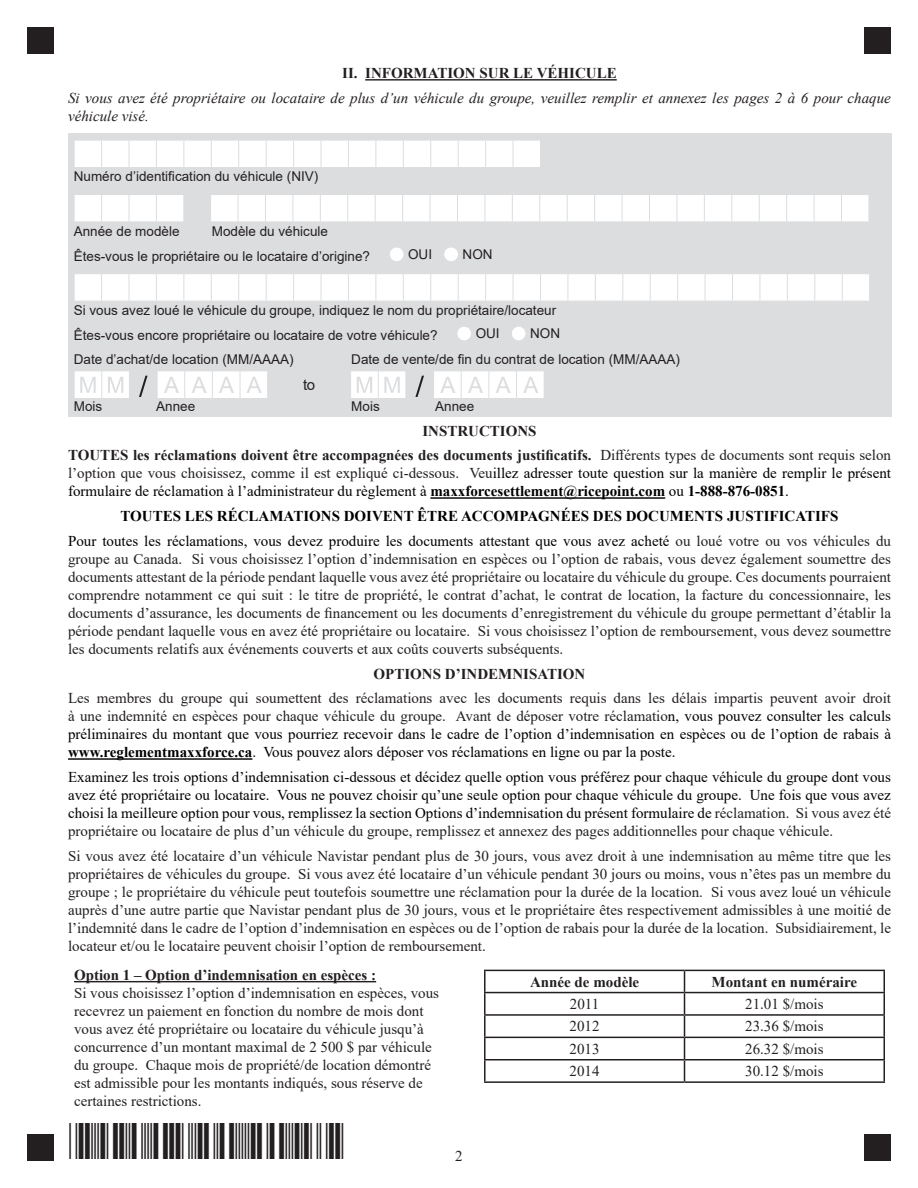
<style>
.page{position:relative;width:918px;height:1188px;background:#fff}
.page>*{position:absolute;margin:0;border:0;box-sizing:border-box;transform-origin:0 0}
.t1{font:22.5px "Arial";color:#dcdddf}
.t2{font:15px/18px "Times New Roman";color:#231f20;text-align:justify}
.t3{font:15px/18px "Times New Roman";color:#000;text-align:justify}
.t4{font:700 15px "Times New Roman";color:#231f20}
.t5{font:italic 15px/18px "Times New Roman";color:#231f20}
.t6{font:700 15px "Times New Roman";color:#000}
.t7{font:15px "Arial";color:#231f20}
.t8{font:13.5px "Arial";color:#231f20}
.s1{font-weight:700;color:#231f20}
.s2{color:#231f20}
.s3{font-weight:700}
.s4{color:#000}
</style>
<div class="page">
<div style="left:864px;top:27px;width:27px;height:27px;background:#231f20"></div>
<div style="left:864px;top:1134px;width:27px;height:27px;background:#231f20"></div>
<div style="left:27px;top:27px;width:27px;height:27px;background:#231f20"></div>
<div style="left:27px;top:1134px;width:27px;height:27px;background:#231f20"></div>
<hr style="left:365px;top:79px;width:252px;height:2px;background:#231f20">
<hr style="left:430px;top:497px;width:235px;height:2px;background:#000">
<hr style="left:68px;top:758px;width:184px;height:2px;background:#000">
<div style="left:68px;top:134px;width:823px;height:283px;background:#dcdddf"></div>
<svg style="left:75px;top:140px;width:465px;height:27px;background:#fcfdfd"></svg>
<svg style="left:75px;top:195px;width:794px;height:27px;background:#fbfbfc"></svg>
<div style="left:389px;top:247px;width:15px;height:15px;background:#fff;border-radius:50%"></div>
<div style="left:389px;top:247px;width:15px;height:15px;border:1px solid #dcdddf;border-radius:50%"></div>
<div style="left:444px;top:247px;width:14px;height:15px;background:#fff;border-radius:50%"></div>
<div style="left:443px;top:247px;width:16px;height:15px;border:1px solid #dcdddf;border-radius:50%"></div>
<svg style="left:75px;top:274px;width:794px;height:27px;background:#fcfdfd"></svg>
<div style="left:457px;top:326px;width:15px;height:15px;background:#fff;border-radius:50%"></div>
<div style="left:456px;top:326px;width:16px;height:15px;border:1px solid #dcdddf;border-radius:50%"></div>
<div style="left:511px;top:326px;width:15px;height:15px;background:#fff;border-radius:50%"></div>
<div style="left:511px;top:326px;width:15px;height:15px;border:1px solid #dcdddf;border-radius:50%"></div>
<svg style="left:75px;top:371px;width:469px;height:27px"></svg>
<hr style="left:74px;top:981px;width:302px;height:1px;background:#231f20">
<hr style="left:484px;top:970px;width:201px;height:1px;background:#231f20">
<hr style="left:484px;top:971px;width:2px;height:21px;background:#231f20">
<hr style="left:685px;top:970px;width:200px;height:1px;background:#231f20">
<hr style="left:484px;top:992px;width:201px;height:1px;background:#231f20">
<hr style="left:484px;top:993px;width:2px;height:21px;background:#231f20">
<hr style="left:685px;top:992px;width:200px;height:1px;background:#231f20">
<hr style="left:484px;top:1014px;width:201px;height:2px;background:#231f20">
<hr style="left:484px;top:1016px;width:2px;height:21px;background:#231f20">
<hr style="left:685px;top:1014px;width:200px;height:2px;background:#231f20">
<hr style="left:484px;top:1037px;width:201px;height:1px;background:#231f20">
<hr style="left:484px;top:1038px;width:2px;height:21px;background:#231f20">
<hr style="left:685px;top:1037px;width:200px;height:1px;background:#231f20">
<hr style="left:484px;top:1059px;width:201px;height:2px;background:#231f20">
<hr style="left:484px;top:1061px;width:2px;height:20px;background:#231f20">
<hr style="left:685px;top:1059px;width:200px;height:2px;background:#231f20">
<svg style="left:684px;top:971px;width:1px;height:110px"></svg>
<svg style="left:884px;top:971px;width:1px;height:110px"></svg>
<hr style="left:484px;top:1081px;width:201px;height:2px;background:#231f20">
<hr style="left:685px;top:1081px;width:200px;height:2px;background:#231f20">
<p class="t4" style="left:342px;top:62px;width:276px">II. INFORMATION SUR LE VÉHICULE</p>
<p class="t5" style="left:68px;top:89px;width:824px">Si vous avez été propriétaire ou locataire de plus d’un véhicule du groupe, veuillez remplir et annexez les pages 2 à 6 pour chaque véhicule visé.</p>
<p class="t8" style="left:74px;top:167px;width:246px">Numéro d’identification du véhicule (NIV)</p>
<p class="t8" style="left:74px;top:222px;width:107px">Année de modèle</p>
<p class="t8" style="left:212px;top:222px;width:118px">Modèle du véhicule</p>
<p class="t8" style="left:74px;top:247px;width:298px">Êtes-vous le propriétaire ou le locataire d’origine?</p>
<p class="t8" style="left:408px;top:245px;width:26px">OUI</p>
<p class="t8" style="left:463px;top:245px;width:31px">NON</p>
<p class="t8" style="left:74px;top:301px;width:484px">Si vous avez loué le véhicule du groupe, indiquez le nom du propriétaire/locateur</p>
<p class="t8" style="left:74px;top:326px;width:365px">Êtes-vous encore propriétaire ou locataire de votre véhicule?</p>
<p class="t8" style="left:476px;top:324px;width:26px">OUI</p>
<p class="t8" style="left:530px;top:324px;width:31px">NON</p>
<p class="t8" style="left:74px;top:350px;width:221px">Date d’achat/de location (MM/AAAA)</p>
<p class="t8" style="left:351px;top:350px;width:330px">Date de vente/de fin du contrat de location (MM/AAAA)</p>
<p class="t1" style="left:164px;top:369px;width:17px">A</p>
<p class="t1" style="left:192px;top:369px;width:17px">A</p>
<p class="t1" style="left:219px;top:369px;width:17px">A</p>
<p class="t1" style="left:247px;top:369px;width:17px">A</p>
<p class="t7" style="left:303px;top:375px;width:14px">to</p>
<p class="t1" style="left:441px;top:369px;width:17px">A</p>
<p class="t1" style="left:468px;top:369px;width:17px">A</p>
<p class="t1" style="left:496px;top:369px;width:17px">A</p>
<p class="t1" style="left:523px;top:369px;width:17px">A</p>
<p class="t8" style="left:74px;top:397px;width:30px">Mois</p>
<p class="t8" style="left:156px;top:397px;width:41px">Annee</p>
<p class="t8" style="left:351px;top:397px;width:30px">Mois</p>
<p class="t8" style="left:435px;top:397px;width:41px">Annee</p>
<p class="t4" style="left:422px;top:420px;width:116px">INSTRUCTIONS</p>
<p class="t3" style="left:68px;top:446px;width:824px"><span class="s1">TOUTES les réclamations doivent être accompagnées des documents justificatifs.</span> <span class="s2">Différents types de documents sont requis selon l’option que vous choisissez, comme il est expliqué ci-dessous. Veu</span>illez adresser toute question sur la manière de remplir le présent formulaire de réclamation à l’administrateur du règlement à <span class="s3">maxxforcesettlement@ricepoint.com</span> ou <span class="s3">1-888-876-0851</span>.</p>
<p class="t6" style="left:121px;top:505px;width:719px">TOUTES LES RÉCLAMATIONS DOIVENT ÊTRE ACCOMPAGNÉES DES DOCUMENTS JUSTIFICATIFS</p>
<p class="t2" style="left:68px;top:531px;width:824px"><span class="s4">Pour toutes les réclamations, vous devez produire les documents attestant que vous avez acheté</span> ou loué votre ou vos véhicules du groupe au Canada. Si vous choisissez l’option d’indemnisation en espèces ou l’option de rabais, vous devez également soumettre des documents attestant de la période pendant laquelle vous avez été propriétaire ou locataire du véhicule du groupe. Ces documents pourraient comprendre notamment ce qui suit : le titre de propriété, le contrat d’achat, le contrat de location, la facture du concessionnaire, les documents d’assurance, les documents de financement ou les documents d’enregistrement du véhicule du groupe permettant d’établir la période pendant laquelle vous en avez été propriétaire ou locataire. Si vous choisissez l’option de remboursement, vous devez soumettre les documents relatifs aux événements couverts et aux coûts couverts subséquents.</p>
<p class="t4" style="left:374px;top:663px;width:213px">OPTIONS D’INDEMNISATION</p>
<p class="t3" style="left:68px;top:689px;width:824px"><span class="s2">Les membres du groupe qui soumettent des réclamations avec les documents requis dans les délais impartis peuvent avoir droit à une indemnité en espèces pour chaque véhicule du groupe. Avant de déposer votre réclamatio</span>n, vous pouvez consulter les calculs préliminaires du montant que vous pourriez recevoir dans le cadre de l’option d’indemnisation en espèces ou de l’option de rabais à <span class="s3">www.reglementmaxxforce.ca</span>. Vous pouvez alors déposer vos réclamations en ligne ou par la poste.</p>
<p class="t3" style="left:68px;top:768px;width:824px">Examinez les trois options d’indemnisation ci-dessous et décidez quelle option vous préférez pour chaque véhicule du groupe dont vous avez été propriétaire ou locataire. Vous ne pouvez choisir qu’une seule option pour chaque véhicule du groupe. Une fois que vous avez choisi la meilleure option pour vous, remplissez la section Options d’indemnisation du présent formulaire de <span class="s2">réclamation. Si vous avez été propriétaire ou locataire de plus d’un véhicule du groupe, remplissez et annexez des pages additionnelles pour chaque véhicule.</span></p>
<p class="t2" style="left:68px;top:846px;width:825px">Si vous avez été locataire d’un véhicule Navistar pendant plus de 30 jours, vous avez droit à une indemnisation au même titre que les propriétaires de véhicules du groupe. Si vous avez été locataire d’un véhicule pendant 30 jours ou moins, vous n’êtes pas un membre du groupe ; le propriétaire du véhicule peut toutefois soumettre une réclamation pour la durée de la location. Si vous avez loué un véhicule auprès d’une autre partie que Navistar pendant plus de 30 jours, vous et le propriétaire êtes respectivement admissibles à une moitié de l’indemnité dans le cadre de l’option d’indemnisation en espèces ou de l’option de rabais pour la durée de la location. Subsidiairement, le locateur et/ou le locataire peuvent choisir l’option de remboursement.</p>
<p class="t4" style="left:74px;top:964px;width:304px">Option 1 – Option d’indemnisation en espèces :</p>
<p class="t2" style="left:74px;top:984px;width:366px;text-align:left">Si vous choisissez l’option d’indemnisation en espèces, vous recevrez un paiement en fonction du nombre de mois dont vous avez été propriétaire ou locataire du véhicule jusqu’à concurrence d’un montant maximal de 2 500 $ par véhicule du groupe. Chaque mois de propriété/de location démontré est admissible pour les montants indiqués, sous réserve de certaines restrictions.</p>
<p class="t4" style="left:530px;top:971px;width:111px">Année de modèle</p>
<p class="t4" style="left:712px;top:971px;width:147px">Montant en numéraire</p>
<p class="t2" style="left:570px;top:994px;width:31px">2011</p>
<p class="t2" style="left:745px;top:994px;width:80px">21.01 $/mois</p>
<p class="t2" style="left:570px;top:1017px;width:31px">2012</p>
<p class="t2" style="left:745px;top:1017px;width:80px">23.36 $/mois</p>
<p class="t2" style="left:570px;top:1039px;width:31px">2013</p>
<p class="t2" style="left:745px;top:1039px;width:80px">26.32 $/mois</p>
<p class="t2" style="left:570px;top:1062px;width:31px">2014</p>
<p class="t2" style="left:745px;top:1062px;width:80px">30.12 $/mois</p>
<p class="t2" style="left:455px;top:1147px;width:9px">2</p>
</div>
